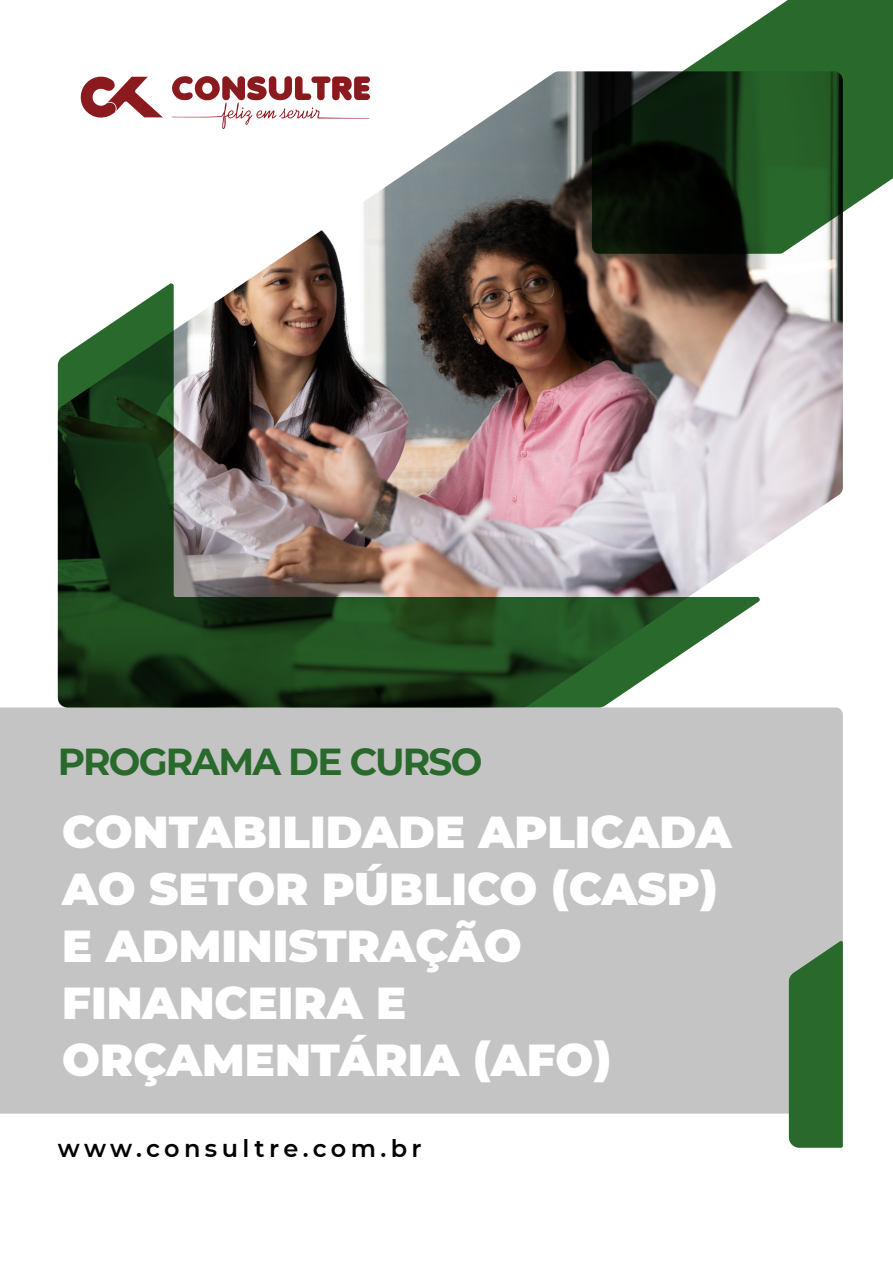
<style>
.page{position:relative;width:893px;height:1263px;background:#fff}
.page>*{position:absolute;margin:0;border:0;box-sizing:border-box;transform-origin:0 0}
.t1{font:900 44.7px/57px "Montserrat";color:#fff}
.t2{font:700 37.5px "Montserrat";letter-spacing:-.05em;color:#2a692c}
.t3{font:600 24px "Montserrat";letter-spacing:.185em;color:#000}
</style>
<div class="page">
<div style="left:0;top:707px;width:843px;height:406px;background:#c4c4c4"></div>
<img style="left:80px;top:71px;width:763px;height:477px">
<svg style="left:592px;top:0;width:301px;height:254px"></svg>
<svg style="left:789px;top:940px;width:54px;height:208px"></svg>
<img style="left:58px;top:283px;width:702px;height:424px">
<p class="t2" style="left:58px;top:735px;width:426px">PROGRAMA DE CURSO</p>
<p class="t1" style="left:62px;top:801px;width:671px">CONTABILIDADE APLICADA<br>AO SETOR PÚBLICO (CASP)<br>E ADMINISTRAÇÃO<br>FINANCEIRA E<br>ORÇAMENTÁRIA (AFO)</p>
<p class="t3" style="left:58px;top:1132px;width:365px">www.consultre.com.br</p>
</div>
